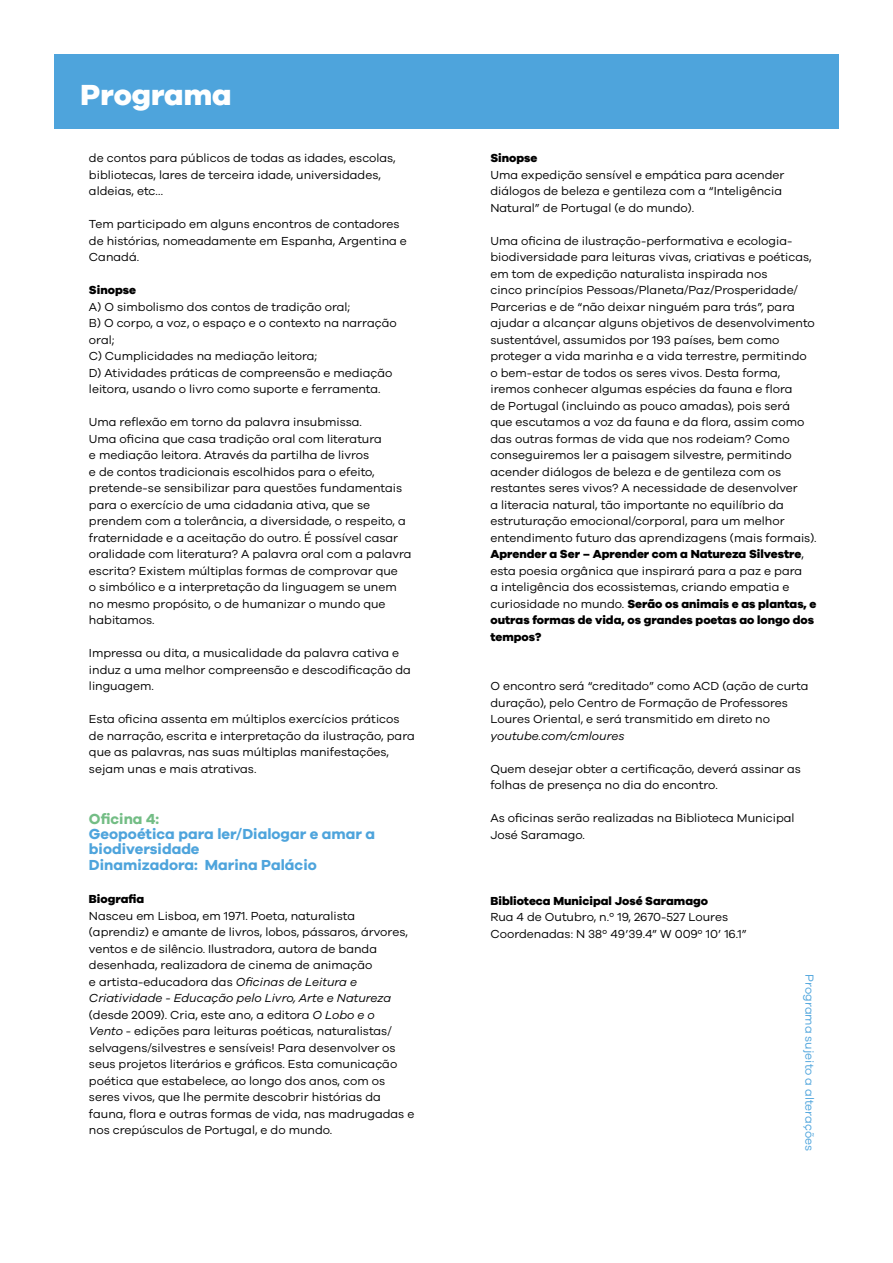
<style>
.page{position:relative;width:893px;height:1263px;background:#fff}
.page>*{position:absolute;margin:0;border:0;box-sizing:border-box;transform-origin:0 0}
.t1{font:800 30px "Galano Grotesque";color:#fff}
.t2{font:700 15px/15px "Galano Grotesque";color:#4ea4dc}
.t3{font:700 15px "Galano Grotesque";color:#73bd85}
.t4{font:12px/16.5px "Galano Grotesque";color:#000}
.t5{font:800 12px "Galano Grotesque";color:#000}
.t6{font:12px "Galano Grotesque";color:#4ea4dc}
.t7{font:italic 12px "Galano Grotesque";color:#000}
.s1{font-style:italic}
.s2{font-weight:800}
</style>
<div class="page">
<div style="left:54px;top:54px;width:785px;height:74px;background:#4ea4dc"></div>
<h1 class="t1" style="left:80px;top:76px;width:153px">Programa</h1>
<p class="t4" style="left:89px;top:150px;width:308px">de contos para públicos de todas as idades, escolas, bibliotecas, lares de terceira idade, universidades, aldeias, etc…</p>
<p class="t4" style="left:89px;top:216px;width:319px">Tem participado em alguns encontros de contadores de histórias, nomeadamente em Espanha, Argentina e<br>Canadá.</p>
<p class="t5" style="left:89px;top:283px;width:49px">Sinopse</p>
<p class="t4" style="left:89px;top:298px;width:309px">A) O simbolismo dos contos de tradição oral;<br>B) O corpo, a voz, o espaço e o contexto na narração oral;<br>C) Cumplicidades na mediação leitora;<br>D) Atividades práticas de compreensão e mediação leitora, usando o livro como suporte e ferramenta.</p>
<p class="t4" style="left:89px;top:414px;width:324px">Uma reflexão em torno da palavra insubmissa.<br>Uma oficina que casa tradição oral com literatura<br>e mediação leitora. Através da partilha de livros<br>e de contos tradicionais escolhidos para o efeito, pretende-se sensibilizar para questões fundamentais para o exercício de uma cidadania ativa, que se prendem com a tolerância, a diversidade, o respeito, a fraternidade e a aceitação do outro. É possível casar oralidade com literatura? A palavra oral com a palavra escrita? Existem múltiplas formas de comprovar que<br>o simbólico e a interpretação da linguagem se unem no mesmo propósito, o de humanizar o mundo que habitamos.</p>
<p class="t4" style="left:89px;top:645px;width:323px">Impressa ou dita, a musicalidade da palavra cativa e induz a uma melhor compreensão e descodificação da linguagem.</p>
<p class="t4" style="left:89px;top:711px;width:327px">Esta oficina assenta em múltiplos exercícios práticos de narração, escrita e interpretação da ilustração, para que as palavras, nas suas múltiplas manifestações, sejam unas e mais atrativas.</p>
<p class="t3" style="left:89px;top:809px;width:72px">Oficina 4:</p>
<p class="t2" style="left:89px;top:826px;width:288px">Geopoética para ler/Dialogar e amar a biodiversidade</p>
<p class="t2" style="left:89px;top:857px;width:229px">Dinamizadora: Marina Palácio</p>
<p class="t5" style="left:89px;top:892px;width:57px">Biografia</p>
<p class="t4" style="left:89px;top:907px;width:327px">Nasceu em Lisboa, em 1971. Poeta, naturalista (aprendiz) e amante de livros, lobos, pássaros, árvores, ventos e de silêncio. Ilustradora, autora de banda desenhada, realizadora de cinema de animação<br>e artista-educadora das <span class="s1">Oficinas de Leitura e Criatividade - Educação pelo Livro, Arte e Natureza </span>(desde 2009). Cria, este ano, a editora <span class="s1">O Lobo e o<br>Vento</span> - edições para leituras poéticas, naturalistas/ selvagens/silvestres e sensíveis! Para desenvolver os seus projetos literários e gráficos. Esta comunicação poética que estabelece, ao longo dos anos, com os seres vivos, que lhe permite descobrir histórias da fauna, flora e outras formas de vida, nas madrugadas e nos crepúsculos de Portugal, e do mundo.</p>
<p class="t5" style="left:490px;top:151px;width:49px">Sinopse</p>
<p class="t4" style="left:490px;top:166px;width:296px">Uma expedição sensível e empática para acender diálogos de beleza e gentileza com a “Inteligência<br>Natural” de Portugal (e do mundo).</p>
<p class="t4" style="left:490px;top:232px;width:328px">Uma oficina de ilustração-performativa e ecologia&shy;biodiversidade para leituras vivas, criativas e poéticas, em tom de expedição naturalista inspirada nos<br>cinco princípios Pessoas/Planeta/Paz/Prosperidade/ Parcerias e de “não deixar ninguém para trás”, para ajudar a alcançar alguns objetivos de desenvolvimento sustentável, assumidos por 193 países, bem como proteger a vida marinha e a vida terrestre, permitindo o bem-estar de todos os seres vivos. Desta forma, iremos conhecer algumas espécies da fauna e flora<br>de Portugal (incluindo as pouco amadas), pois será<br>que escutamos a voz da fauna e da flora, assim como das outras formas de vida que nos rodeiam? Como conseguiremos ler a paisagem silvestre, permitindo acender diálogos de beleza e de gentileza com os restantes seres vivos? A necessidade de desenvolver<br>a literacia natural, tão importante no equilíbrio da estruturação emocional/corporal, para um melhor entendimento futuro das aprendizagens (mais formais).<br><span class="s2">Aprender a Ser – Aprender com a Natureza Silvestre</span>, esta poesia orgânica que inspirará para a paz e para<br>a inteligência dos ecossistemas, criando empatia e curiosidade no mundo. <span class="s2">Serão os animais e as plantas, e outras formas de vida, os grandes poetas ao longo dos tempos?</span></p>
<p class="t4" style="left:490px;top:678px;width:320px">O encontro será “creditado” como ACD (ação de curta duração), pelo Centro de Formação de Professores<br>Loures Oriental, e será transmitido em direto no</p>
<p class="t7" style="left:490px;top:729px;width:136px">youtube.com/cmloures</p>
<p class="t4" style="left:490px;top:760px;width:312px">Quem desejar obter a certificação, deverá assinar as folhas de presença no dia do encontro.</p>
<p class="t4" style="left:490px;top:810px;width:306px">As oficinas serão realizadas na Biblioteca Municipal<br>José Saramago.</p>
<p class="t5" style="left:490px;top:893px;width:219px">Biblioteca Municipal José Saramago</p>
<p class="t4" style="left:490px;top:909px;width:258px">Rua 4 de Outubro, n.º 19, 2670-527 Loures<br>Coordenadas: N 38º 49’39.4” W 009º 10’ 16.1”</p>
<p class="t6" style="left:816px;top:974px;width:178px;rotate:90deg">Programa sujeito a alterações</p>
</div>
